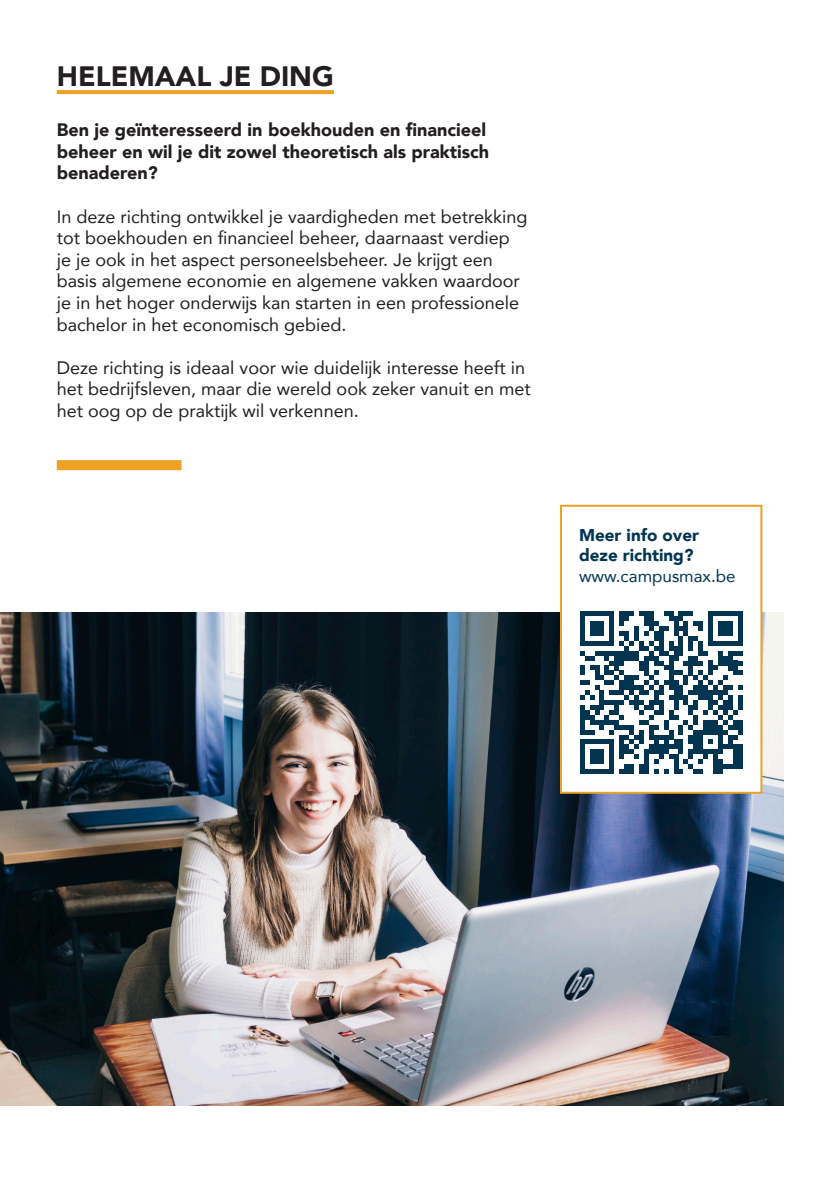
<style>
.page{position:relative;width:840px;height:1191px;background:#fff}
.page>*{position:absolute;margin:0;border:0;box-sizing:border-box;transform-origin:0 0}
.t1{font:900 28px "Avenir";color:#231f20}
.Broodtekst{font:18px/21.6px "Avenir";color:#231f20}
.Inleiding{font:900 18px/21.6px "Avenir";color:#231f20}
.t2{font:900 17px/20.4px "Avenir";color:#033551}
.t3{font:17px "Avenir";color:#033551}
</style>
<div class="page">
<img style="left:0;top:612px;width:782px;height:493px">
<svg style="left:57px;top:90px;width:277px;height:4px"></svg>
<div style="left:560px;top:506px;width:201px;height:286px;background:#fff"></div>
<div style="left:559px;top:505px;width:203px;height:288px;border:2px solid #eda225"></div>
<svg style="left:580px;top:611px;width:162px;height:163px"></svg>
<div style="left:57px;top:460px;width:124px;height:10px;background:#eda225"></div>
<h1 class="t1" style="left:57px;top:52px;width:278px">HELEMAAL JE DING</h1>
<p class="Inleiding" style="left:57px;top:119px;width:433px">Ben je geïnteresseerd in boekhouden en financieel beheer en wil je dit zowel theoretisch als praktisch benaderen?</p>
<p class="Broodtekst" style="left:57px;top:205px;width:472px">In deze richting ontwikkel je vaardigheden met betrekking tot boekhouden en financieel beheer, daarnaast verdiep je je ook in het aspect personeelsbeheer. Je krijgt een basis algemene economie en algemene vakken waardoor je in het hoger onderwijs kan starten in een professionele bachelor in het economisch gebied.</p>
<p class="Broodtekst" style="left:57px;top:356px;width:475px">Deze richting is ideaal voor wie duidelijk interesse heeft in het bedrijfsleven, maar die wereld ook zeker vanuit en met het oog op de praktijk wil verkennen.</p>
<p class="t2" style="left:578px;top:524px;width:121px">Meer info over deze richting?</p>
<p class="t3" style="left:578px;top:562px;width:158px">www.campusmax.be</p>
</div>
